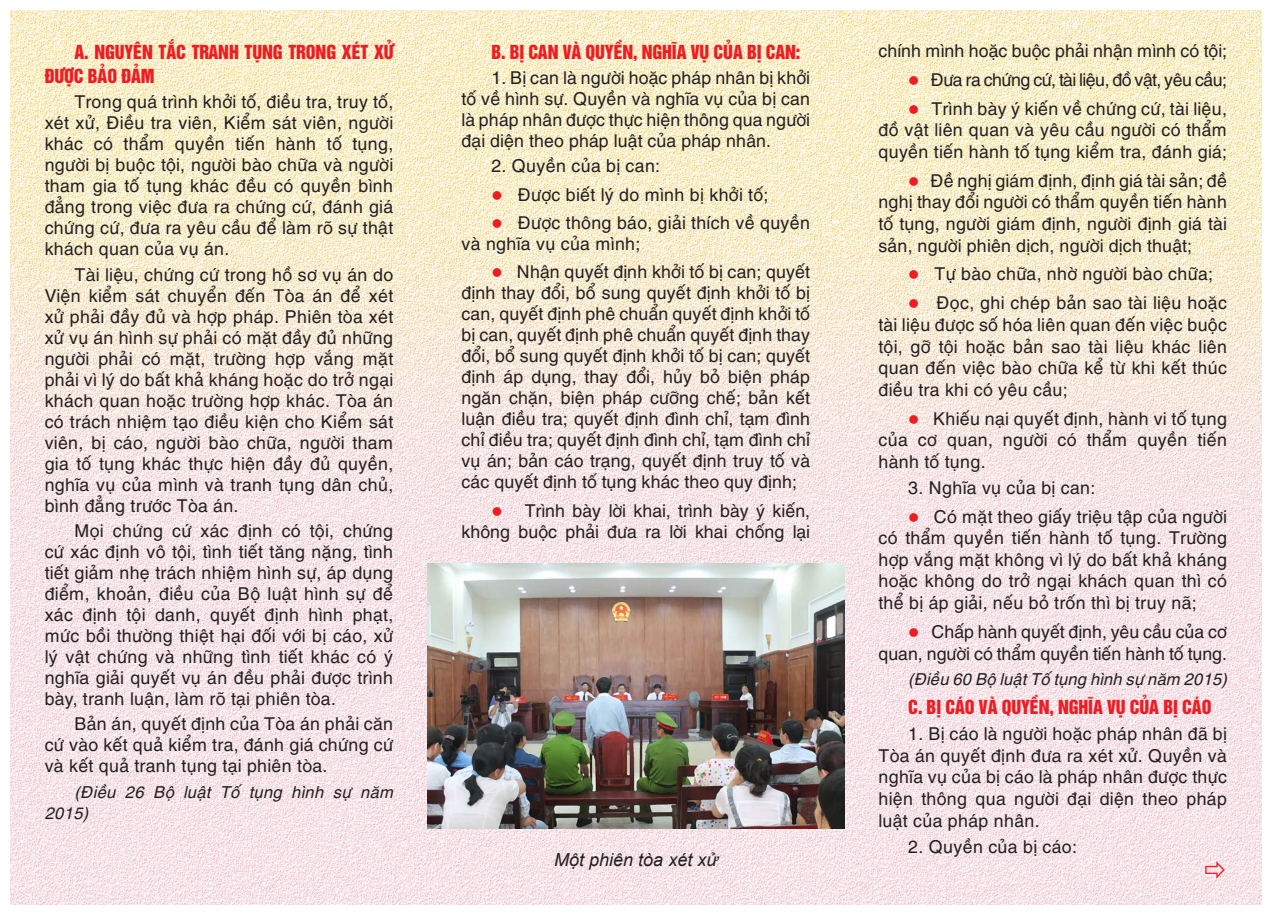
<style>
.page{position:relative;width:1272px;height:915px;background:#fff}
.page>*{position:absolute;margin:0;border:0;box-sizing:border-box;transform-origin:0 0}
.t1{font:italic 18px "Arial";color:#231f20}
.t2{font:17.7px/21px "UTM Helve";letter-spacing:-.005em;color:#231f20;text-align:justify}
.t3{font:17.7px/21px "UTM Helve";letter-spacing:-.025em;color:#231f20;text-align:right}
.t4{font:17.7px/24px "UTM Helvet Ins";letter-spacing:-.005em;color:#ee1d23}
.t5{font:17.7px "UTM Helve";letter-spacing:-.055em;color:#231f20}
.t6{font:italic 16.5px/21px "UTM Helve";letter-spacing:-.01em;color:#231f20}
.s1{color:#ee1d23}
</style>
<div class="page">
<img style="left:11px;top:11px;width:1250px;height:893px">
<img style="left:427px;top:563px;width:417px;height:265px">
<svg style="left:1205px;top:861px;width:19px;height:16px"></svg>
<p class="t4" style="left:45px;top:38px;width:350px;text-indent:30px">A. NGUYÊN TẮC TRANH TỤNG TRONG XÉT XỬ<br>ĐƯỢC BẢO ĐẢM</p>
<p class="t2" style="left:45px;top:89px;width:350px;text-indent:30px">Trong quá trình khởi tố, điều tra, truy tố, xét xử, Điều tra viên, Kiểm sát viên, người khác có thẩm quyền tiến hành tố tụng, người bị buộc tội, người bào chữa và người tham gia tố tụ ng khác đều có quyền bình đẳng trong việc đưa ra chứng cứ, đánh giá chứng cứ, đưa ra yêu cầu để làm rõ sự thật khách quan của vụ án.</p>
<p class="t2" style="left:45px;top:262px;width:350px;text-indent:30px">Tài liệu, chứng cứ trong hồ sơ vụ án do Viện kiểm sát chuyển đến Tòa án để xét xử phải đầy đủ và hợp pháp. Phiên tòa xét xử vụ án hình sự phải có mặt đầy đủ những người phải có mặt, trường hợp vắng mặt phải vì lý do bất khả kháng hoặc do trở ngại khách quan hoặc trường hợp khác. Tòa án có trách nhiệm tạo điều kiện cho Kiểm sát viên, bị cáo, người bào chữa, người tham gia tố tụ ng khác thực hiện đầy đủ quyền, nghĩa vụ của mình và tranh tụ ng dân chủ, bình đẳng trước Tòa án.</p>
<p class="t2" style="left:45px;top:518px;width:350px;text-indent:30px">Mọi chứng cứ xác định có tội, chứng cứ xác định vô tội, tình tiết tăng nặng, tình tiết giảm nhẹ trách nhiệm hình sự, áp dụ ng điểm, khoản, điều của Bộ luật hình sự để xác định tội danh, quyết định hình phạt, mức bồi thường thiệt hại đối với bị cáo, xử lý vật chứng và những tình tiết khác có ý nghĩa giải quyết vụ án đều phải được trình bày, tranh luận, làm rõ tại phiên tòa.</p>
<p class="t2" style="left:45px;top:711px;width:350px;text-indent:30px">Bản án, quyết định của Tòa án phải căn cứ vào kết quả kiểm tra, đánh giá chứng cứ và kết quả tranh tụ ng tại phiên tòa.</p>
<p class="t6" style="left:45px;top:779px;width:350px;text-indent:30px">(Điều 26 Bộ luật Tố tụng hình sự năm<br>2015)</p>
<p class="t4" style="left:491px;top:38px;width:310px">B. BỊ CAN VÀ QUYỀN, NGHĨA VỤ CỦA BỊ CAN:</p>
<p class="t2" style="left:461px;top:65px;width:350px;text-indent:30px">1. Bị can là người hoặc pháp nhân bị khởi tố về hình sự. Quyền và nghĩa vụ của bị can là pháp nhân được thực hiện thông qua người đại diện theo pháp luật của pháp nhân.</p>
<p class="t2" style="left:491px;top:154px;width:171px">2. Quyền của bị can:</p>
<p class="t2" style="left:491px;top:182px;width:279px"><span class="s1">●</span> Được biết lý do mình bị khởi tố;</p>
<p class="t2" style="left:461px;top:210px;width:350px;text-indent:30px"><span class="s1">●</span> Được thông báo, giải thích về quyền và nghĩa vụ của mình;</p>
<p class="t2" style="left:461px;top:259px;width:350px;text-indent:30px"><span class="s1">●</span> Nhận quyết định khởi tố bị can; quyết định thay đổi, bổ sung quyết định khởi tố bị can, quyết định phê chuẩn quyết định khởi tố bị can, quyết định phê chuẩn quyết định thay đổi, bổ sung quyết định khởi tố bị can; quyết định áp dụ ng, thay đổi, hủy bỏ biện pháp ngăn chặn, biện pháp cưỡng chế; bản kết luận điều tra; quyết định đình chỉ, tạm đình chỉ điều tra; quyết định đình chỉ, tạm đình chỉ vụ án; bản cáo trạng, quyết định truy tố và các quyết định tố tụ ng khác theo quy định;</p>
<p class="t3" style="left:461px;top:498px;width:350px"><span class="s1">●</span> Trình bày lời khai, trình bày ý kiến, không buộc phải đưa ra lời khai chống lại</p>
<p class="t1" style="left:554px;top:847px;width:165px">Một phiên tòa xét xử</p>
<p class="t3" style="left:878px;top:39px;width:350px">chính mình hoặc buộc phải nhận mình có tội;</p>
<p class="t5" style="left:908px;top:65px;width:320px"><span class="s1">●</span> Đưa ra chứng cứ, tài liệu, đồ vật, yêu cầu;</p>
<p class="t2" style="left:878px;top:96px;width:350px;line-height:21.6px;text-indent:30px"><span class="s1">●</span> Trình bày ý kiến về chứng cứ, tài liệu, đồ vật liên quan và yêu cầu người có thẩm quyền tiến hành tố tụ ng kiểm tra, đánh giá;</p>
<p class="t2" style="left:878px;top:168px;width:350px;line-height:21.6px;text-indent:30px"><span class="s1">●</span> Đề nghị giám định, định giá tài sản; đề nghị thay đổi người có thẩm quyền tiến hành tố tụng, người giám định, người định giá tài sản, người phiên dịch, người dịch thuật;</p>
<p class="t2" style="left:908px;top:262px;width:306px"><span class="s1">●</span> Tự bào chữa, nhờ người bào chữa;</p>
<p class="t2" style="left:878px;top:290px;width:350px;line-height:21.6px;text-indent:30px"><span class="s1">●</span> Đọc, ghi chép bản sao tài liệu hoặc tài liệu được số hóa liên quan đến việc buộc tội, gỡ tội hoặc bản sao tài liệu khác liên quan đến việc bào chữa kể từ khi kết thúc điều tra khi có yêu cầu;</p>
<p class="t2" style="left:878px;top:405px;width:350px;line-height:21.6px;text-indent:30px"><span class="s1">●</span> Khiếu nại quyết định, hành vi tố tụ ng của cơ quan, người có thẩm quyền tiến hành tố tụ ng.</p>
<p class="t2" style="left:908px;top:475px;width:189px">3. Nghĩa vụ của bị can:</p>
<p class="t2" style="left:878px;top:503px;width:350px;line-height:21.6px;text-indent:30px"><span class="s1">●</span> Có mặt theo giấy triệu tập của người có thẩm quyền tiến hành tố tụ ng. Trường hợp vắng mặt không vì lý do bất khả kháng hoặc không do trở ngại khách quan thì có thể bị áp giải, nếu bỏ trốn thì bị truy nã;</p>
<p class="t3" style="left:878px;top:618px;width:350px;line-height:21.6px"><span class="s1">●</span> Chấp hành quyết định, yêu cầu của cơ quan, người có thẩm quyền tiến hành tố tụ ng.</p>
<p class="t6" style="left:908px;top:667px;width:320px">(Điều 60 Bộ luật Tố tụng hình sự năm 2015)</p>
<p class="t4" style="left:908px;top:693px;width:305px">C. BỊ CÁO VÀ QUYỀN, NGHĨA VỤ CỦA BỊ CÁO</p>
<p class="t2" style="left:878px;top:721px;width:350px;line-height:21.6px;text-indent:30px">1. Bị cáo là người hoặc pháp nhân đã bị Tòa án quyết định đưa ra xét xử. Quyền và nghĩa vụ của bị cáo là pháp nhân được thực hiện thông qua người đại diện theo pháp luật của pháp nhân.</p>
<p class="t2" style="left:908px;top:833px;width:170px">2. Quyền của bị cáo:</p>
</div>
